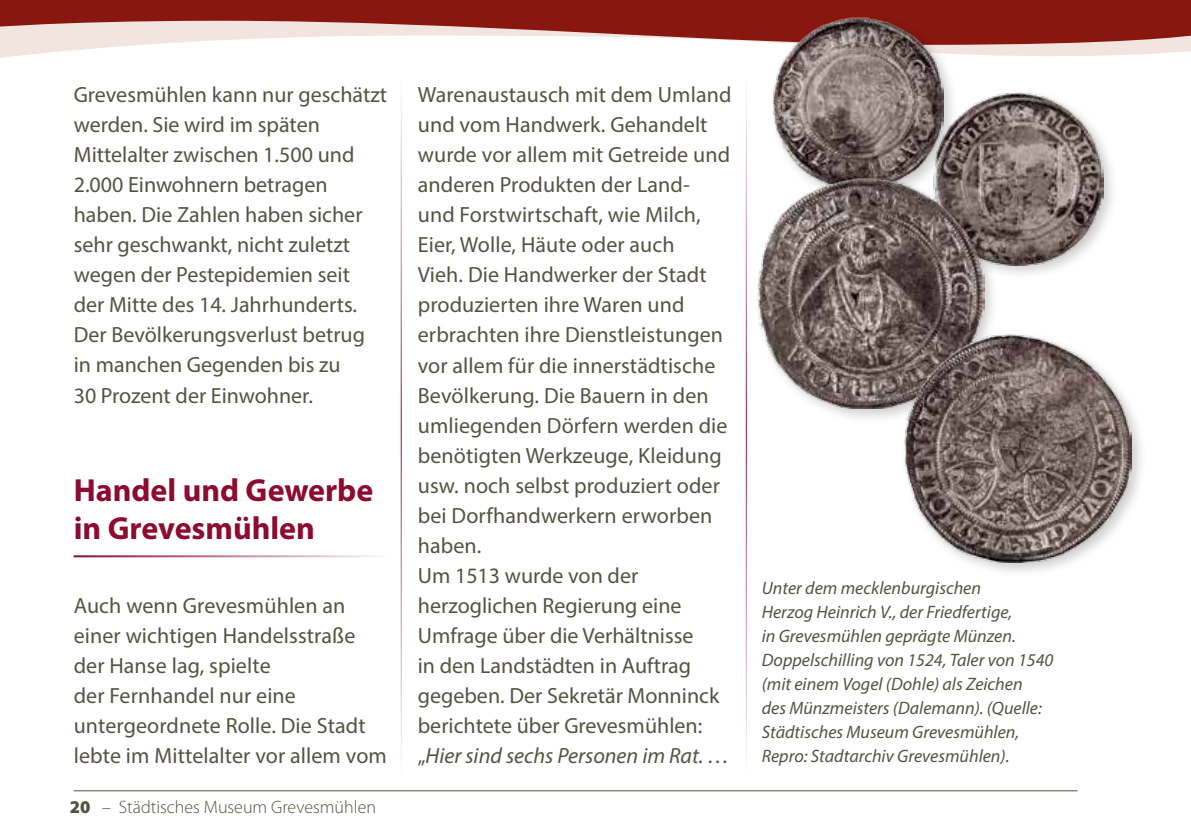
<style>
.page{position:relative;width:1191px;height:840px;background:#fff}
.page>*{position:absolute;margin:0;border:0;box-sizing:border-box;transform-origin:0 0}
.t1{font:700 32px/38px "Myriad Pro";color:#8d0a31}
.t2{font:22px/30px "Myriad Pro";letter-spacing:.005em;color:#545344}
.t3{font:italic 18px/24px "Myriad Pro";color:#545344}
.t4{font:300 18px "Myriad Pro";color:#545344}
.s1{font-weight:900}
.s2{font-style:italic}
</style>
<div class="page">
<hr style="left:74px;top:790px;width:1003px;height:1px;background:#545344">
<svg style="left:0;top:45px;width:1191px;height:13px"></svg>
<svg style="left:0;top:0;width:1191px;height:45px;background:#a85750"></svg>
<hr style="left:401px;top:72px;width:1px;height:702px;background:#8d0a31">
<hr style="left:746px;top:72px;width:1px;height:702px;background:#8d0a31">
<div style="left:769px;top:13px;width:190px;height:191px;background:#000;opacity:.2"></div>
<img style="left:773px;top:17px;width:170px;height:157px">
<div style="left:929px;top:88px;width:189px;height:192px;background:#000;opacity:.2"></div>
<img style="left:933px;top:93px;width:170px;height:172px">
<div style="left:753px;top:174px;width:246px;height:250px;background:#000;opacity:.2"></div>
<img style="left:757px;top:179px;width:227px;height:229px">
<div style="left:900px;top:330px;width:247px;height:248px;background:#000;opacity:.2"></div>
<img style="left:904px;top:334px;width:227px;height:228px">
<hr style="left:74px;top:555px;width:315px;height:2px;background:#8d0a31">
<p class="t2" style="left:74px;top:79px;width:315px">Grevesmühlen kann nur geschätzt werden. Sie wird im späten<br>Mittelalter zwischen 1.500 und<br>2.000 Einwohnern betragen haben. Die Zahlen haben sicher sehr geschwankt, nicht zuletzt wegen der Pestepidemien seit<br>der Mitte des 14. Jahrhunderts.<br>Der Bevölkerungsverlust betrug in manchen Gegenden bis zu<br>30 Prozent der Einwohner.</p>
<h1 class="t1" style="left:74px;top:469px;width:301px">Handel und Gewerbe in Grevesmühlen</h1>
<p class="t2" style="left:74px;top:589px;width:315px">Auch wenn Grevesmühlen an einer wichtigen Handelsstraße der Hanse lag, spielte<br>der Fernhandel nur eine untergeordnete Rolle. Die Stadt lebte im Mittelalter vor allem vom</p>
<p class="t4" style="left:70px;top:795px;width:307px"><span class="s1">20</span> – Städtisches Museum Grevesmühlen</p>
<p class="t2" style="left:418px;top:79px;width:315px">Warenaustausch mit dem Umland und vom Handwerk. Gehandelt wurde vor allem mit Getreide und anderen Produkten der Land&shy;und Forstwirtschaft, wie Milch,<br>Eier, Wolle, Häute oder auch<br>Vieh. Die Handwerker der Stadt produzierten ihre Waren und erbrachten ihre Dienstleistungen vor allem für die innerstädtische<br>Bevölkerung. Die Bauern in den umliegenden Dörfern werden die benötigten Werkzeuge, Kleidung usw. noch selbst produziert oder bei Dorfhandwerkern erworben haben.<br>Um 1513 wurde von der herzoglichen Regierung eine<br>Umfrage über die Verhältnisse<br>in den Landstädten in Auftrag gegeben. Der Sekretär Monninck berichtete über Grevesmühlen: „<span class="s2">Hier sind sechs Personen im Rat. …</span></p>
<p class="t3" style="left:761px;top:575px;width:293px">Unter dem mecklenburgischen<br>Herzog Heinrich V., der Friedfertige,<br>in Grevesmühlen geprägte Münzen.<br>Doppelschilling von 1524, Taler von 1540 (mit einem Vogel (Dohle) als Zeichen<br>des Münzmeisters (Dalemann). (Quelle:<br>Städtisches Museum Grevesmühlen, Repro: Stadtarchiv Grevesmühlen).</p>
</div>
